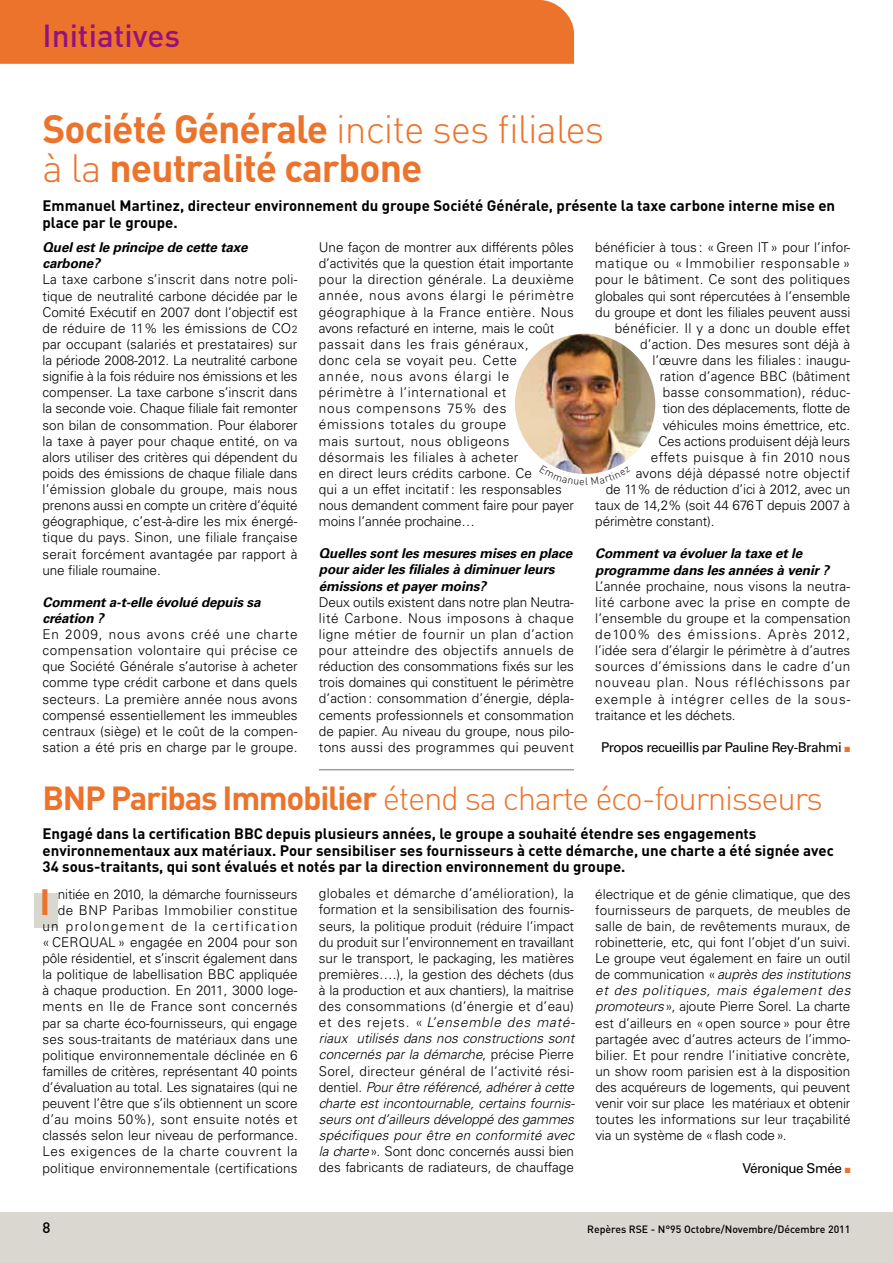
<style>
.page{position:relative;width:893px;height:1263px;background:#fff}
.page>*{position:absolute;margin:0;border:0;box-sizing:border-box;transform-origin:0 0}
.t1{font:700 39px/39px "DIN";letter-spacing:-.025em;color:#ec732b}
.t2{font:700 36.15px "DIN";color:#ec732b}
.t3{font:300 33px "DIN";letter-spacing:-.04em;color:#ec732b}
.t4{font:500 31.5px "DIN";color:#93117e}
.t5{font:700 15px/16.5px "DIN";color:#000}
.t6{font:500 15px "DIN";color:#000}
.t7{font:300 13.5px/16px "Univers LT Std";letter-spacing:.01em;color:#000;text-align:justify}
.t8{font:300 13.5px/16px "Univers LT Std";letter-spacing:.03em;color:#000}
.t9{font:italic 700 13.5px/16px "Univers LT Std";letter-spacing:-.01em;color:#000}
.t10{font:300 13.5px "Univers LT Std";letter-spacing:-.01em;color:#000}
.t11{font:13.5px "Univers LT Std";letter-spacing:-.035em;color:#000}
.t12{font:300 13.5px "Univers LT Std";letter-spacing:.045em;color:#000}
.t13{font:300 13.5px "Univers LT Std";letter-spacing:.04em;color:#000}
.t14{font:500 10.5px "DIN";color:#000}
.s1{font-weight:300}
.s2{font-size:10.5px}
.s3{color:#ec732b}
.s4{font-weight:700}
.s5{font-style:italic}
</style>
<div class="page">
<div style="left:0;top:1212px;width:893px;height:51px;background:#dad7d0"></div>
<div style="left:34px;top:893px;width:23px;height:34px;background:#dad7d0"></div>
<div style="left:0;top:0;width:574px;height:64px;background:#ec732b"></div>
<hr style="left:319px;top:769px;width:255px;height:1px;background:#9c9e9f">
<img style="left:515px;top:334px;width:140px;height:140px;border-radius:70px">
<svg style="left:551px;top:465px;width:68px;height:9px"></svg>
<h3 class="t4" style="left:43px;top:16px;width:139px">Initiatives</h3>
<h1 class="t1" style="left:43px;top:108px;width:563px">Société Générale <span class="s1">incite ses filiales à la</span> neutralité carbone</h1>
<p class="t5" style="left:43px;top:197px;width:794px">Emmanuel Martinez, directeur environnement du groupe Société Générale, présente la taxe carbone interne mise en place par le groupe.</p>
<p class="t9" style="left:43px;top:240px;width:206px">Quel est le principe de cette taxe carbone?</p>
<p class="t7" style="left:43px;top:272px;width:257px">La taxe carbone s’inscrit dans notre poli&shy;tique de neutralité carbone décidée par le Comité Exécutif en 2007 dont l’objectif est de réduire de 11% les émissions de CO<span class="s2">2 </span>par occupant (salariés et prestataires) sur la période 2008-2012. La neutralité carbone signifie à la fois réduire nos émissions et les compenser. La taxe carbone s’inscrit dans la seconde voie. Chaque filiale fait remonter son bilan de consommation. Pour élaborer la taxe à payer pour chaque entité, on va alors utiliser des critères qui dépendent du poids des émissions de chaque filiale dans l’émission globale du groupe, mais nous prenons aussi en compte un critère d’équité géographique, c’est-à-dire les mix énergé&shy;tique du pays. Sinon, une filiale française serait forcément avantagée par rapport à une filiale roumaine.</p>
<p class="t9" style="left:43px;top:594px;width:220px">Comment a-t-elle évolué depuis sa création ?</p>
<p class="t7" style="left:43px;top:626px;width:257px">En 2009, nous avons créé une charte compensation volontaire qui précise ce que Société Générale s’autorise à acheter comme type crédit carbone et dans quels secteurs. La première année nous avons compensé essentiellement les immeubles centraux (siège) et le coût de la compen&shy;sation a été pris en charge par le groupe.</p>
<p class="t8" style="left:319px;top:239px;width:257px">Une façon de montrer aux différents pôles d’activités que la question était importante pour la direction générale. La deuxième année, nous avons élargi le périmètre géographique à la France entière. Nous avons refacturé en interne, mais le coût passait dans les frais généraux,<br>donc cela se voyait peu. Cette<br>année, nous avons élargi le périmètre à l’international et<br>nous compensons 75% des émissions totales du groupe<br>mais surtout, nous obligeons désormais les filiales à acheter<br>en direct leurs crédits carbone. Ce<br>qui a un effet incitatif: les responsables nous demandent comment faire pour payer moins l’année prochaine…</p>
<p class="t9" style="left:319px;top:546px;width:255px">Quelles sont les mesures mises en place pour aider les filiales à diminuer leurs émissions et payer moins?</p>
<p class="t7" style="left:319px;top:594px;width:257px">Deux outils existent dans notre plan Neutra&shy;lité Carbone. Nous imposons à chaque ligne métier de fournir un plan d’action pour atteindre des objectifs annuels de réduction des consommations fixés sur les trois domaines qui constituent le périmètre d’action : consommation d’énergie, dépla&shy;cements professionnels et consommation de papier. Au niveau du groupe, nous pilo&shy;tons aussi des programmes qui peuvent</p>
<p class="t7" style="left:595px;top:239px;width:257px">bénéficier à tous : «Green IT» pour l’infor-</p>
<p class="t12" style="left:595px;top:255px;width:257px">matique ou « Immobilier responsable »</p>
<p class="t7" style="left:595px;top:272px;width:256px">pour le bâtiment. Ce sont des politiques</p>
<p class="t10" style="left:595px;top:288px;width:256px">globales qui sont répercutées à l’ensemble</p>
<p class="t10" style="left:595px;top:304px;width:257px">du groupe et dont les filiales peuvent aussi</p>
<p class="t7" style="left:615px;top:320px;width:237px">bénéficier. Il y a donc un double effet</p>
<p class="t7" style="left:640px;top:336px;width:212px">d’action. Des mesures sont déjà à</p>
<p class="t7" style="left:652px;top:352px;width:200px">l’œuvre dans les filiales : inaugu-</p>
<p class="t7" style="left:660px;top:368px;width:192px">ration d’agence BBC (bâtiment</p>
<p class="t7" style="left:663px;top:384px;width:189px">basse consommation), réduc-</p>
<p class="t10" style="left:663px;top:400px;width:189px">tion des déplacements, flotte de</p>
<p class="t7" style="left:663px;top:417px;width:189px">véhicules moins émettrice, etc.</p>
<p class="t10" style="left:658px;top:433px;width:194px">Ces actions produisent déjà leurs</p>
<p class="t13" style="left:651px;top:449px;width:201px">effets puisque à fin 2010 nous</p>
<p class="t7" style="left:636px;top:465px;width:216px">avons déjà dépassé notre objectif</p>
<p class="t10" style="left:606px;top:481px;width:246px">de 11% de réduction d’ici à 2012, avec un</p>
<p class="t10" style="left:595px;top:497px;width:257px">taux de 14,2% (soit 44 676 T depuis 2007 à</p>
<p class="t10" style="left:595px;top:513px;width:121px">périmètre constant).</p>
<p class="t9" style="left:595px;top:546px;width:235px">Comment va évoluer la taxe et le programme dans les années à venir ?</p>
<p class="t7" style="left:595px;top:578px;width:257px">L’année prochaine, nous visons la neutra&shy;lité carbone avec la prise en compte de l’ensemble du groupe et la compensation de100% des émissions. Après 2012, l’idée sera d’élargir le périmètre à d’autres sources d’émissions dans le cadre d’un nouveau plan. Nous réfléchissons par exemple à intégrer celles de la sous&shy;traitance et les déchets.</p>
<p class="t11" style="left:601px;top:739px;width:251px">Propos recueillis par Pauline Rey-Brahmi <span class="s3">■</span></p>
<h3 class="t3" style="left:43px;top:778px;width:782px"><span class="s4">BNP Paribas Immobilier</span> étend sa charte éco-fournisseurs</h3>
<p class="t5" style="left:43px;top:825px;width:793px">Engagé dans la certification BBC depuis plusieurs années, le groupe a souhaité étendre ses engagements environnementaux aux matériaux. Pour sensibiliser ses fournisseurs à cette démarche, une charte a été signée avec<br>34 sous-traitants, qui sont évalués et notés par la direction environnement du groupe.</p>
<p class="t7" style="left:43px;top:886px;width:257px;text-align:right">nitiée en 2010, la démarche fournisseurs de BNP Paribas Immobilier constitue un prolongement de la certification «CERQUAL » engagée en 2004 pour son pôle résidentiel, et s’inscrit également dans la politique de labellisation BBC appliquée à chaque production. En 2011, 3000 loge&shy;ments en Ile de France sont concernés par sa charte éco-fournisseurs, qui engage ses sous-traitants de matériaux dans une politique environnementale déclinée en 6 familles de critères, représentant 40 points d’évaluation au total. Les signataires (qui ne peuvent l’être que s’ils obtiennent un score d’au moins 50%), sont ensuite notés et classés selon leur niveau de performance.<br>Les exigences de la charte couvrent la politique environnementale (certifications</p>
<h2 class="t2" style="left:40px;top:878px;width:7px">I</h2>
<p class="t7" style="left:319px;top:885px;width:257px">globales et démarche d’amélioration), la formation et la sensibilisation des fournis&shy;seurs, la politique produit (réduire l’impact du produit sur l’environnement en travaillant sur le transport, le packaging, les matières premières….), la gestion des déchets (dus à la production et aux chantiers), la maitrise des consommations (d’énergie et d’eau) et des rejets. « <span class="s5">L’ensemble des maté&shy;riaux utilisés dans nos constructions sont concernés par la démarche</span>, précise Pierre Sorel, directeur général de l’activité rési&shy;dentiel. <span class="s5">Pour être référencé, adhérer à cette charte est incontournable, certains fournis&shy;seurs ont d’ailleurs développé des gammes spécifiques pour être en conformité avec la charte</span>». Sont donc concernés aussi bien des fabricants de radiateurs, de chauffage</p>
<p class="t7" style="left:595px;top:886px;width:257px">électrique et de génie climatique, que des fournisseurs de parquets, de meubles de salle de bain, de revêtements muraux, de robinetterie, etc, qui font l’objet d’un suivi.<br>Le groupe veut également en faire un outil de communication «<span class="s5">auprès des institutions et des politiques, mais également des promoteurs</span>», ajoute Pierre Sorel. La charte est d’ailleurs en «open source» pour être partagée avec d’autres acteurs de l’immo&shy;bilier. Et pour rendre l’initiative concrète, un show room parisien est à la disposition des acquéreurs de logements, qui peuvent venir voir sur place les matériaux et obtenir toutes les informations sur leur traçabilité via un système de «flash code».</p>
<p class="t11" style="left:743px;top:1160px;width:109px">Véronique Smée <span class="s3">■</span></p>
<p class="t6" style="left:43px;top:1218px;width:9px">8</p>
<p class="t14" style="left:587px;top:1222px;width:265px">Repères RSE - N°95 Octobre/Novembre/Décembre 2011</p>
</div>
